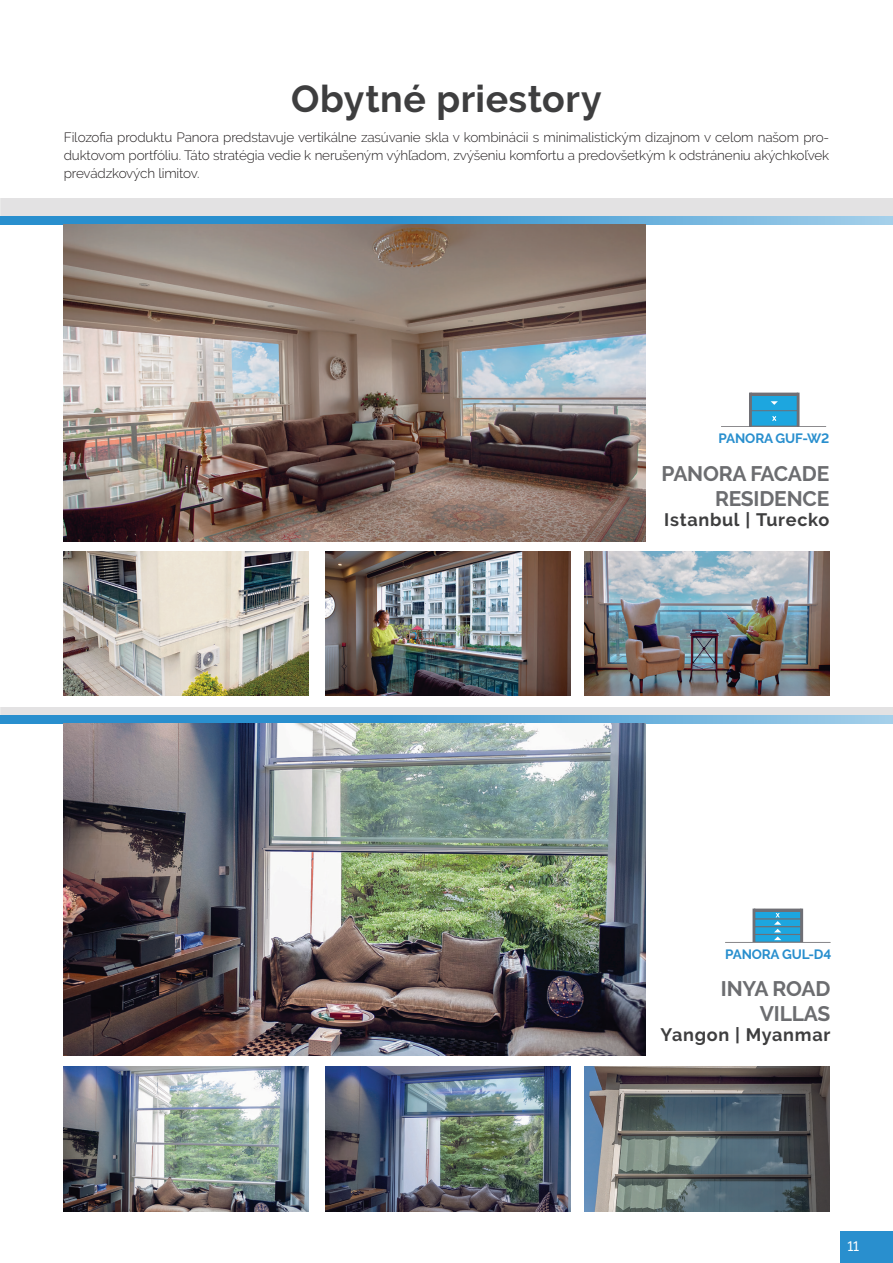
<style>
.page{position:relative;width:893px;height:1263px;background:#e3e2e3}
.page>*{position:absolute;margin:0;border:0;box-sizing:border-box;transform-origin:0 0}
.t1{font:700 37.5px "Raleway";letter-spacing:.015em;color:#3e3e3f}
.t2{font:700 21px/25.2px "Raleway";letter-spacing:-.01em;color:#6c6d70;text-align:right}
.t3{font:700 18px "Raleway";letter-spacing:.04em;color:#3e3e3f}
.t4{font:300 13.5px/18px "Raleway";letter-spacing:-.01em;color:#231f20;text-align:justify}
.t5{font:700 13.5px "Raleway";letter-spacing:-.01em;color:#298fce}
.t6{font:500 13.5px "Raleway";color:#fff}
</style>
<div class="page">
<div style="left:0;top:715px;width:893px;height:548px;background:#fff"></div>
<div style="left:0;top:216px;width:893px;height:491px;background:#fff"></div>
<div style="left:0;top:0;width:893px;height:197px;background:#fff"></div>
<svg style="left:0;top:216px;width:893px;height:9px;background:#529fce"></svg>
<svg style="left:0;top:715px;width:893px;height:9px;background:#55a3d4"></svg>
<img style="left:64px;top:225px;width:581px;height:317px">
<img style="left:64px;top:551px;width:244px;height:145px">
<img style="left:325px;top:551px;width:245px;height:145px">
<img style="left:585px;top:551px;width:244px;height:145px">
<img style="left:64px;top:724px;width:581px;height:331px">
<img style="left:64px;top:1066px;width:244px;height:145px">
<img style="left:325px;top:1066px;width:245px;height:145px">
<img style="left:585px;top:1066px;width:244px;height:145px">
<div style="left:841px;top:1231px;width:52px;height:32px;background:#298fce"></div>
<hr style="left:721px;top:426px;width:105px;height:1px;background:#8c8b8e">
<div style="left:751px;top:411px;width:46px;height:15px;background:#1da6df"></div>
<div style="left:751px;top:395px;width:46px;height:16px;background:#1da6df"></div>
<div style="left:751px;top:395px;width:46px;height:16px;border:1px solid #6f6f75"></div>
<div style="left:751px;top:393px;width:46px;height:2px;border:1px solid #6f6f75"></div>
<div style="left:749px;top:393px;width:2px;height:33px;border:1px solid #6f6f75"></div>
<div style="left:797px;top:393px;width:2px;height:33px;border:1px solid #6f6f75"></div>
<svg style="left:771px;top:401px;width:7px;height:4px"></svg>
<svg style="left:772px;top:416px;width:4px;height:5px"></svg>
<div style="left:754px;top:911px;width:47px;height:8px;background:#1da6df"></div>
<div style="left:754px;top:911px;width:47px;height:8px;border:1px solid #6f6f75"></div>
<div style="left:754px;top:919px;width:47px;height:8px;background:#1da6df"></div>
<div style="left:754px;top:919px;width:47px;height:8px;border:1px solid #6f6f75"></div>
<div style="left:754px;top:927px;width:47px;height:7px;background:#1da6df"></div>
<div style="left:754px;top:934px;width:47px;height:8px;background:#1da6df"></div>
<div style="left:754px;top:934px;width:47px;height:8px;border:1px solid #6f6f75"></div>
<div style="left:754px;top:909px;width:47px;height:2px;border:1px solid #6f6f75"></div>
<div style="left:753px;top:909px;width:2px;height:33px;border:1px solid #6f6f75"></div>
<div style="left:801px;top:909px;width:2px;height:33px;border:1px solid #6f6f75"></div>
<svg style="left:774px;top:913px;width:7px;height:27px"></svg>
<hr style="left:725px;top:942px;width:105px;height:1px;background:#8c8b8e">
<h1 class="t1" style="left:291px;top:78px;width:312px">Obytné priestory</h1>
<p class="t4" style="left:64px;top:128px;width:767px">Filozofia produktu Panora predstavuje vertikálne zasúvanie skla v kombinácii s minimalistickým dizajnom v celom našom pro&shy;duktovom portfóliu. Táto stratégia vedie k nerušeným výhľadom, zvýšeniu komfortu a predovšetkým k odstráneniu akýchkoľvek prevádzkových limitov.</p>
<p class="t5" style="left:718px;top:431px;width:113px">PANORA GUF-W2</p>
<h2 class="t2" style="left:661px;top:461px;width:169px">PANORA FACADE<br>RESIDENCE</h2>
<h3 class="t3" style="left:664px;top:509px;width:167px">Istanbul | Turecko</h3>
<p class="t5" style="left:725px;top:947px;width:108px">PANORA GUL-D4</p>
<h2 class="t2" style="left:721px;top:976px;width:111px">INYA ROAD<br>VILLAS</h2>
<h3 class="t3" style="left:661px;top:1024px;width:171px">Yangon | Myanmar</h3>
<p class="t6" style="left:847px;top:1238px;width:13px">11</p>
</div>
